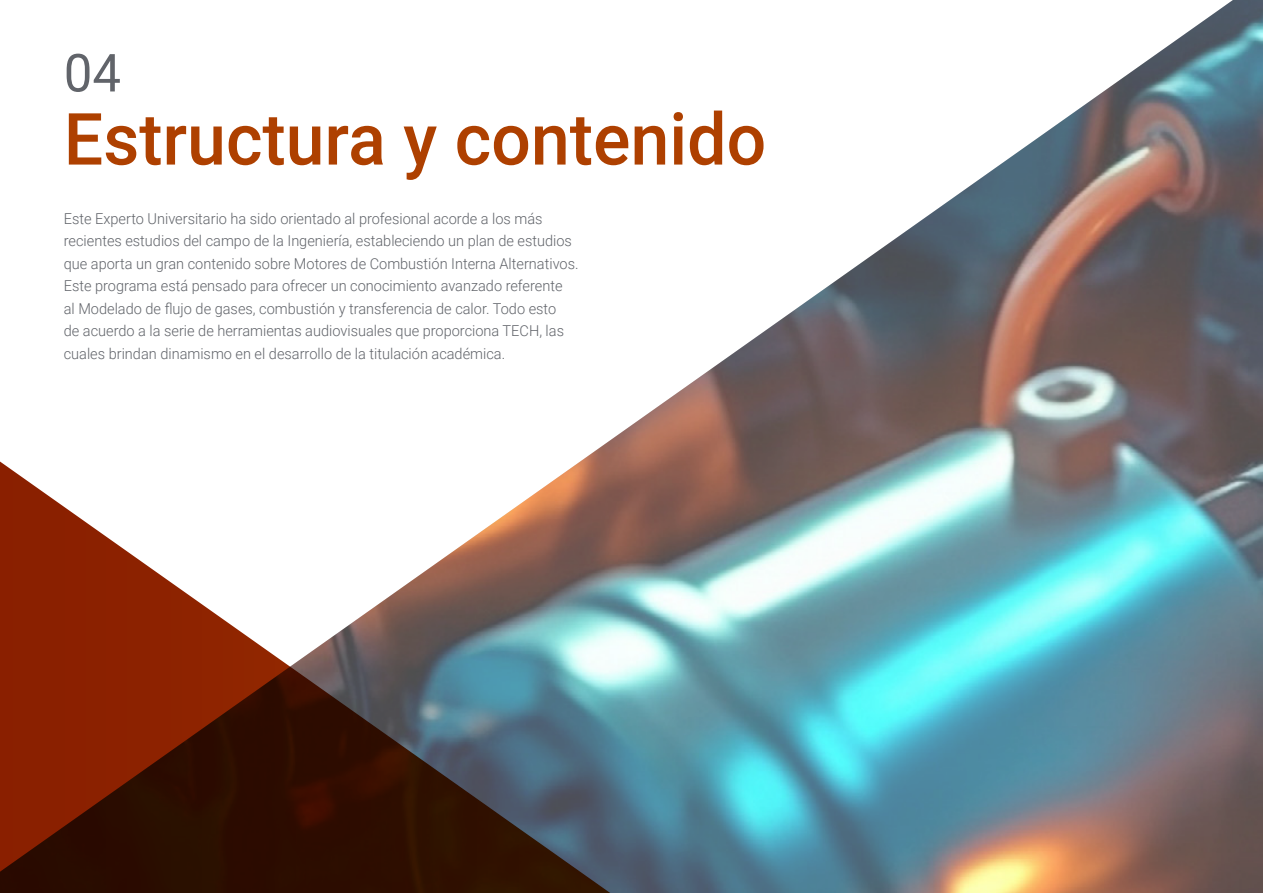
<style>
.page{position:relative;width:1263px;height:893px;background:#fff}
.page>*{position:absolute;margin:0;border:0;box-sizing:border-box;transform-origin:0 0}
.t1{font:500 72px "Roboto";color:#ae4000}
.t2{font:52.5px "Roboto";color:#61646a}
.t3{font:300 15px/22.5px "Roboto";color:#61646a}
</style>
<div class="page">
<img style="left:602px;top:0;width:661px;height:893px">
<svg style="left:0;top:446px;width:640px;height:447px"></svg>
<h2 class="t2" style="left:64px;top:36px;width:59px">04</h2>
<h1 class="t1" style="left:64px;top:89px;width:704px">Estructura y contenido</h1>
<p class="t3" style="left:64px;top:207px;width:516px">Este Experto Universitario ha sido orientado al profesional acorde a los más recientes estudios del campo de la Ingeniería, estableciendo un plan de estudios que aporta un gran contenido sobre Motores de Combustión Interna Alternativos.<br>Este programa está pensado para ofrecer un conocimiento avanzado referente<br>al Modelado de flujo de gases, combustión y transferencia de calor. Todo esto<br>de acuerdo a la serie de herramientas audiovisuales que proporciona TECH, las cuales brindan dinamismo en el desarrollo de la titulación académica.</p>
</div>
